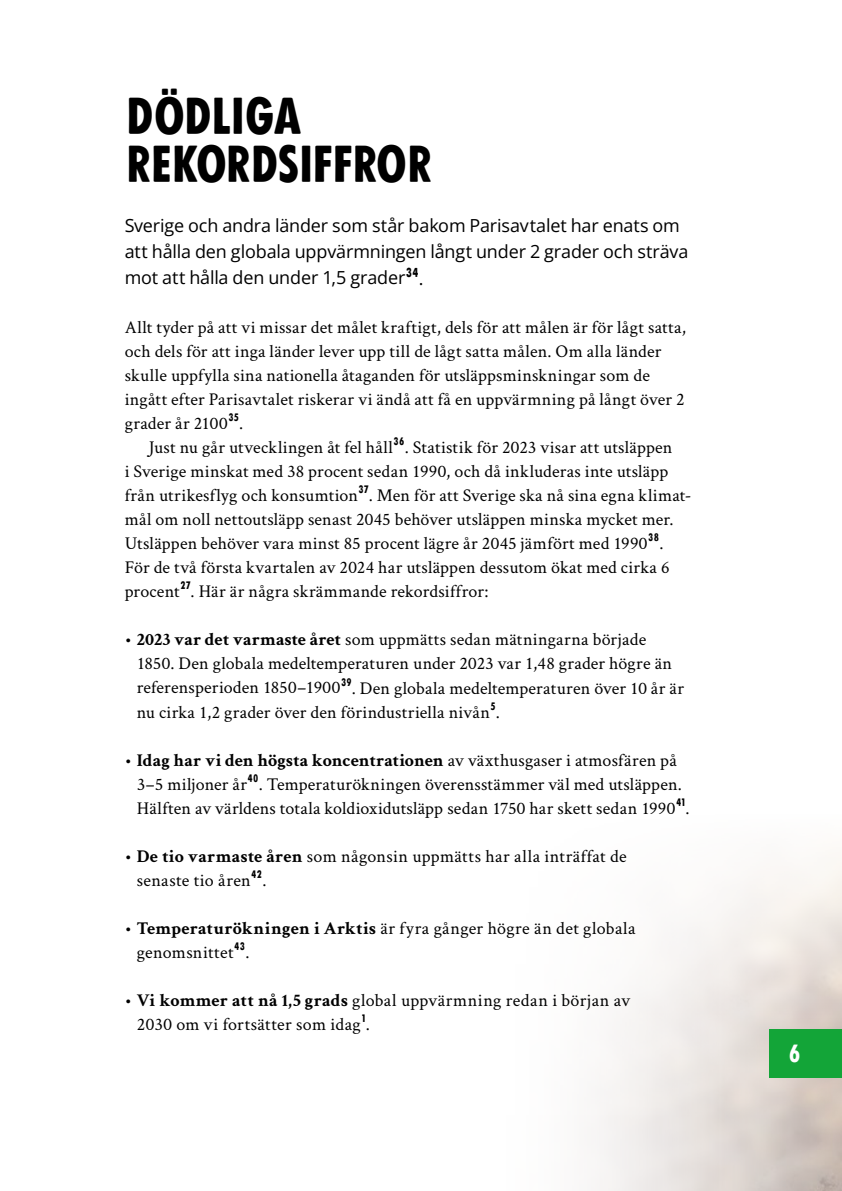
<style>
.page{position:relative;width:842px;height:1191px;background:#fff}
.page>*{position:absolute;margin:0;border:0;box-sizing:border-box;transform-origin:0 0}
.t1{font:48px/48px "FUCXEDCAPS Regular Swedish";letter-spacing:-.025em;color:#000}
.t2{font:23px "FUCXEDCAPS Regular Swedish";color:#fff}
.t3{font:18px/24px "Crimson Text";letter-spacing:.01em;color:#000}
.t4{font:18px/26px "Open Sans";letter-spacing:-.01em;color:#000}
.s1{font-weight:700}
</style>
<div class="page">
<img style="left:595px;top:855px;width:247px;height:336px">
<div style="left:770px;top:1029px;width:72px;height:48px;background:#13a538"></div>
<h1 class="t1" style="left:125px;top:93px;width:308px">DÖDLIGA<br>REKORDSIFFROR</h1>
<p class="t4" style="left:125px;top:212px;width:565px">Sverige och andra länder som står bakom Parisavtalet har enats om att hålla den globala uppvärmningen långt under 2 grader och sträva mot att hålla den under 1,5 grader<sup>34</sup>.</p>
<p class="t3" style="left:125px;top:315px;width:563px">Allt tyder på att vi missar det målet kraftigt, dels för att målen är för lågt satta, och dels för att inga länder lever upp till de lågt satta målen. Om alla länder skulle uppfylla sina nationella åtaganden för utsläppsminskningar som de ingått efter Parisavtalet riskerar vi ändå att få en uppvärmning på långt över 2 grader år 2100<sup>35</sup>.</p>
<p class="t3" style="left:125px;top:435px;width:568px;text-indent:24px">Just nu går utvecklingen åt fel håll<sup>36</sup>. Statistik för 2023 visar att utsläppen<br>i Sverige minskat med 38 procent sedan 1990, och då inkluderas inte utsläpp från utrikesflyg och konsumtion<sup>37</sup>. Men för att Sverige ska nå sina egna klimat&shy;mål om noll nettoutsläpp senast 2045 behöver utsläppen minska mycket mer.<br>Utsläppen behöver vara minst 85 procent lägre år 2045 jämfört med 1990<sup>38</sup>.<br>För de två första kvartalen av 2024 har utsläppen dessutom ökat med cirka 6 procent<sup>27</sup>. Här är några skrämmande rekordsiffror:</p>
<p class="t3" style="left:137px;top:627px;width:549px;text-indent:-12px">• <span class="s1">2023 var det varmaste året</span> som uppmätts sedan mätningarna började 1850. Den globala medeltemperaturen under 2023 var 1,48 grader högre än referensperioden 1850–1900<sup>39</sup>. Den globala medeltemperaturen över 10 år är nu cirka 1,2 grader över den förindustriella nivån<sup>5</sup>.</p>
<p class="t3" style="left:137px;top:747px;width:554px;text-indent:-12px">• <span class="s1">Idag har vi den högsta koncentrationen</span> av växthusgaser i atmosfären på<br>3–5 miljoner år<sup>40</sup>. Temperaturökningen överensstämmer väl med utsläppen.<br>Hälften av världens totala koldioxidutsläpp sedan 1750 har skett sedan 1990<sup>41</sup>.</p>
<p class="t3" style="left:137px;top:843px;width:491px;text-indent:-12px">• <span class="s1">De tio varmaste åren</span> som någonsin uppmätts har alla inträffat de senaste tio åren<sup>42</sup>.</p>
<p class="t3" style="left:137px;top:915px;width:500px;text-indent:-12px">• <span class="s1">Temperaturökningen i Arktis</span> är fyra gånger högre än det globala genomsnittet<sup>43</sup>.</p>
<p class="t3" style="left:137px;top:987px;width:495px;text-indent:-12px">• <span class="s1">Vi kommer att nå 1,5 grads</span> global uppvärmning redan i början av<br>2030 om vi fortsätter som idag<sup>1</sup>.</p>
<p class="t2" style="left:788px;top:1039px;width:14px">6</p>
</div>
